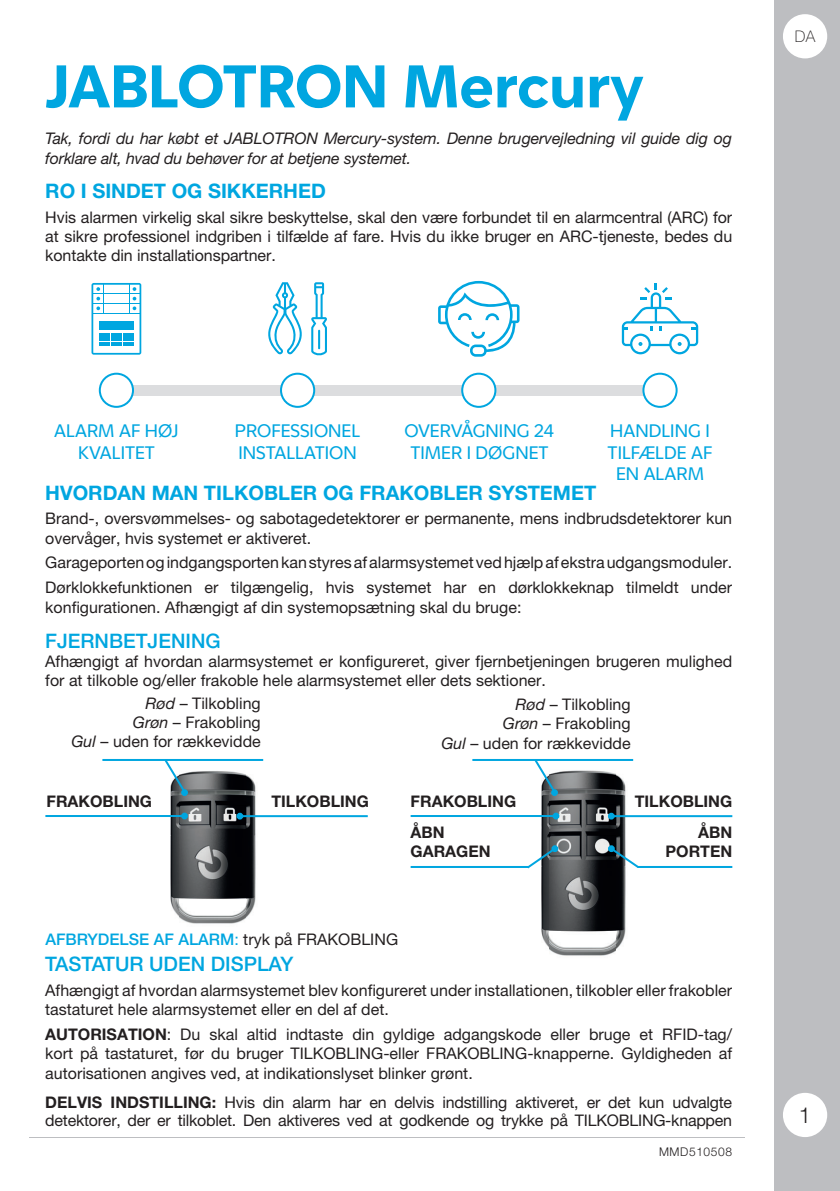
<style>
.page{position:relative;width:840px;height:1191px;background:#fff}
.page>*{position:absolute;margin:0;border:0;box-sizing:border-box;transform-origin:0 0}
.t1{font:600 60px "Jablo";color:#00a6e0}
.t2{font:300 22px "Helvetica Neue LT Pro";color:#231f20}
.t3{font:700 20px "Helvetica Neue LT Pro";color:#00a6e0}
.t4{font:500 20px "Helvetica Neue LT Pro";color:#00a6e0}
.t5{font:18px/21.6px "Jablo";color:#00a6e0;text-align:center}
.t6{font:16px/19.2px "Helvetica Neue LT Pro";color:#231f20}
.t7{font:italic 16px/19.2px "Helvetica Neue LT Pro";letter-spacing:-.01em;color:#231f20}
.t8{font:700 16px/19.2px "Helvetica Neue LT Pro";color:#231f20}
.t9{font:500 16px "Helvetica Neue LT Pro";color:#00a6e0}
.t10{font:100 16px "Helvetica Neue LT Pro";color:#231f20}
.t11{font:300 12px "Helvetica Neue LT Pro";letter-spacing:.05em;color:#231f20}
.s1{font-style:italic}
.s2{font-weight:400}
.s3{font-weight:400;color:#231f20}
.s4{font-weight:700}
</style>
<div class="page">
<div style="left:774px;top:0;width:65px;height:1191px;background:#bdbec1"></div>
<div style="left:783px;top:15px;width:42px;height:42px;background:#fff;border-radius:50%"></div>
<div style="left:782px;top:14px;width:44px;height:44px;border:2px solid #fff;border-radius:50%"></div>
<div style="left:782px;top:1092px;width:44px;height:45px;background:#fff;border-radius:50%"></div>
<img style="left:541px;top:770px;width:142px;height:186px">
<hr style="left:637px;top:866px;width:95px;height:2px;background:#00a6e0">
<hr style="left:410px;top:866px;width:118px;height:2px;background:#00a6e0">
<svg style="left:91px;top:283px;width:50px;height:72px"></svg>
<div style="left:121px;top:385px;width:538px;height:10px;background:#dcdddf"></div>
<div style="left:100px;top:374px;width:33px;height:33px;background:#fff;border-radius:50%"></div>
<div style="left:99px;top:373px;width:35px;height:35px;border:2px solid #00a6e0;border-radius:50%"></div>
<svg style="left:311px;top:282px;width:16px;height:74px"></svg>
<svg style="left:268px;top:282px;width:34px;height:73px"></svg>
<div style="left:281px;top:374px;width:33px;height:33px;background:#fff;border-radius:50%"></div>
<div style="left:280px;top:373px;width:35px;height:35px;border:2px solid #00a6e0;border-radius:50%"></div>
<svg style="left:438px;top:281px;width:81px;height:76px"></svg>
<div style="left:462px;top:374px;width:33px;height:33px;background:#fff;border-radius:50%"></div>
<div style="left:461px;top:373px;width:35px;height:35px;border:2px solid #00a6e0;border-radius:50%"></div>
<svg style="left:621px;top:283px;width:76px;height:71px"></svg>
<div style="left:643px;top:374px;width:33px;height:33px;background:#fff;border-radius:50%"></div>
<div style="left:642px;top:373px;width:35px;height:35px;border:2px solid #00a6e0;border-radius:50%"></div>
<div style="left:551px;top:845px;width:7px;height:7px;border:2px solid #00a6e0;border-radius:50%"></div>
<svg style="left:528px;top:846px;width:29px;height:24px"></svg>
<div style="left:607px;top:845px;width:7px;height:7px;border:2px solid #00a6e0;border-radius:50%"></div>
<svg style="left:608px;top:846px;width:32px;height:24px"></svg>
<img style="left:170px;top:759px;width:143px;height:122px">
<img style="left:170px;top:881px;width:76px;height:43px">
<img style="left:246px;top:881px;width:10px;height:37px">
<hr style="left:45px;top:815px;width:139px;height:2px;background:#00a6e0">
<hr style="left:410px;top:815px;width:145px;height:2px;background:#00a6e0">
<div style="left:181px;top:812px;width:7px;height:7px;border:2px solid #00a6e0;border-radius:50%"></div>
<div style="left:552px;top:812px;width:7px;height:7px;border:2px solid #00a6e0;border-radius:50%"></div>
<hr style="left:240px;top:815px;width:127px;height:2px;background:#00a6e0">
<hr style="left:611px;top:815px;width:121px;height:2px;background:#00a6e0">
<div style="left:236px;top:812px;width:7px;height:7px;border:2px solid #00a6e0;border-radius:50%"></div>
<div style="left:607px;top:812px;width:7px;height:7px;border:2px solid #00a6e0;border-radius:50%"></div>
<hr style="left:102px;top:759px;width:161px;height:2px;background:#00a6e0">
<hr style="left:472px;top:759px;width:160px;height:2px;background:#00a6e0">
<div style="left:181px;top:789px;width:7px;height:7px;border:2px solid #00a6e0;border-radius:50%"></div>
<div style="left:551px;top:789px;width:6px;height:7px;border:2px solid #00a6e0;border-radius:50%"></div>
<svg style="left:165px;top:761px;width:22px;height:34px"></svg>
<svg style="left:534px;top:761px;width:23px;height:34px"></svg>
<h1 class="t1" style="left:45px;top:49px;width:599px">JABLOTRON Mercury</h1>
<p class="t7" style="left:45px;top:131px;width:688px">Tak, fordi du har købt et JABLOTRON Mercury-system. Denne brugervejledning vil guide dig og forklare alt, hvad du behøver for at betjene systemet.</p>
<p class="t3" style="left:45px;top:184px;width:282px">RO I SINDET OG SIKKERHED</p>
<p class="t6" style="left:45px;top:210px;width:688px;text-align:justify">Hvis alarmen virkelig skal sikre beskyttelse, skal den være forbundet til en alarmcentral (ARC) for at sikre professionel indgriben i tilfælde af fare. Hvis du ikke bruger en ARC-tjeneste, bedes du kontakte din installationspartner.</p>
<p class="t5" style="left:54px;top:419px;width:126px">ALARM AF HØJ<br>KVALITET</p>
<p class="t5" style="left:235px;top:419px;width:127px;text-align:left">PROFESSIONEL<br>INSTALLATION</p>
<p class="t5" style="left:404px;top:419px;width:151px">OVERVÅGNING 24<br>TIMER I DØGNET</p>
<p class="t5" style="left:607px;top:419px;width:106px">HANDLING I<br>TILFÆLDE AF<br>EN ALARM</p>
<p class="t3" style="left:45px;top:485px;width:552px">HVORDAN MAN TILKOBLER OG FRAKOBLER SYSTEMET</p>
<p class="t6" style="left:45px;top:511px;width:688px">Brand-, oversvømmelses- og sabotagedetektorer er permanente, mens indbrudsdetektorer kun overvåger, hvis systemet er aktiveret.</p>
<p class="t6" style="left:45px;top:552px;width:688px;line-height:24.8px">Garageporten og indgangsporten kan styres af alarmsystemet ved hjælp af ekstra udgangsmoduler.<br>Dørklokkefunktionen er tilgængelig, hvis systemet har en dørklokkeknap tilmeldt under</p>
<p class="t6" style="left:45px;top:599px;width:477px">konfigurationen. Afhængigt af din systemopsætning skal du bruge:</p>
<p class="t4" style="left:45px;top:633px;width:177px">FJERNBETJENING</p>
<p class="t6" style="left:45px;top:654px;width:688px">Afhængigt af hvordan alarmsystemet er konfigureret, giver fjernbetjeningen brugeren mulighed for at tilkoble og/eller frakoble hele alarmsystemet eller dets sektioner.</p>
<p class="t6" style="left:71px;top:695px;width:191px;text-align:right"><span class="s1">Rød</span> – Tilkobling<br><span class="s1">Grøn</span> – Frakobling<br><span class="s1">Gul</span> – uden for rækkevidde</p>
<p class="t6" style="left:441px;top:697px;width:191px;text-align:right"><span class="s1">Rød</span> – Tilkobling<br><span class="s1">Grøn</span> – Frakobling<br><span class="s1">Gul</span> – uden for rækkevidde</p>
<p class="t8" style="left:46px;top:793px;width:107px">FRAKOBLING</p>
<p class="t8" style="left:271px;top:793px;width:99px">TILKOBLING</p>
<p class="t8" style="left:634px;top:793px;width:99px">TILKOBLING</p>
<p class="t8" style="left:410px;top:793px;width:107px">FRAKOBLING</p>
<p class="t8" style="left:410px;top:824px;width:81px">ÅBN<br>GARAGEN</p>
<p class="t8" style="left:665px;top:824px;width:68px;text-align:right">ÅBN<br>PORTEN</p>
<p class="t9" style="left:45px;top:933px;width:354px">AFBRYDELSE AF ALARM<span class="s2">:</span> <span class="s3">tryk på FRAKOBLING</span></p>
<p class="t4" style="left:45px;top:957px;width:249px">TASTATUR UDEN DISPLAY</p>
<p class="t6" style="left:45px;top:982px;width:688px">Afhængigt af hvordan alarmsystemet blev konfigureret under installationen, tilkobler eller frakobler tastaturet hele alarmsystemet eller en del af det.</p>
<p class="t6" style="left:45px;top:1026px;width:688px;text-align:justify"><span class="s4">AUTORISATION</span>: Du skal altid indtaste din gyldige adgangskode eller bruge et RFID-tag/ kort på tastaturet, før du bruger TILKOBLING-eller FRAKOBLING-knapperne. Gyldigheden af autorisationen angives ved, at indikationslyset blinker grønt.</p>
<p class="t6" style="left:45px;top:1095px;width:688px;line-height:18px"><span class="s4">DELVIS INDSTILLING:</span> Hvis din alarm har en delvis indstilling aktiveret, er det kun udvalgte detektorer, der er tilkoblet. Den aktiveres ved at godkende og trykke på TILKOBLING-knappen</p>
<p class="t11" style="left:658px;top:1147px;width:75px">MMD510508</p>
<p class="t10" style="left:794px;top:31px;width:22px">DA</p>
<h2 class="t2" style="left:798px;top:1107px;width:14px">1</h2>
</div>
